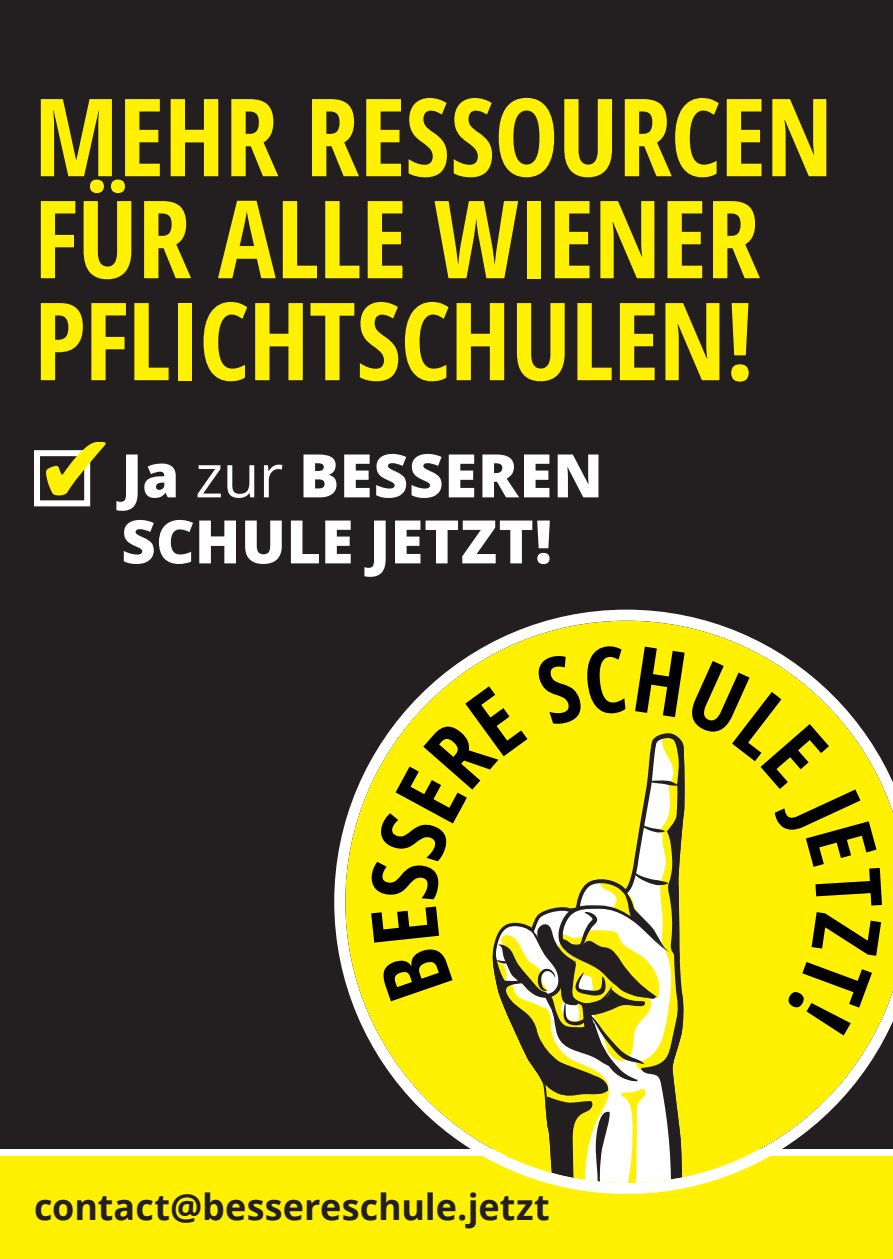
<style>
.page{position:relative;width:893px;height:1259px;background:#fff}
.page>*{position:absolute;margin:0;border:0;box-sizing:border-box;transform-origin:0 0}
.t1{font:700 condensed 108px/102px "Open Sans";letter-spacing:-.005em;color:#fff101}
.t2{font:800 60px/66px "Open Sans";letter-spacing:.01em;color:#fff}
.t3{font:700 36px "Open Sans";color:#231f20}
.s1{font-weight:400}
</style>
<div class="page">
<div style="left:0;top:1157px;width:893px;height:102px;background:#fff101"></div>
<div style="left:0;top:0;width:893px;height:1148px;background:#231f20"></div>
<div style="left:34px;top:450px;width:56px;height:56px;border:6px solid #fff"></div>
<svg style="left:46px;top:442px;width:60px;height:53px"></svg>
<svg style="left:334px;top:609px;width:559px;height:585px"></svg>
<p class="t1" style="left:34px;top:83px;width:801px">MEHR RESSOURCEN<br>FÜR ALLE WIENER<br>PFLICHTSCHULEN!</p>
<p class="t2" style="left:121px;top:439px;width:483px">Ja <span class="s1">zur</span> BESSEREN<br>SCHULE JETZT!</p>
<p class="t3" style="left:34px;top:1181px;width:517px">contact@bessereschule.jetzt</p>
</div>
